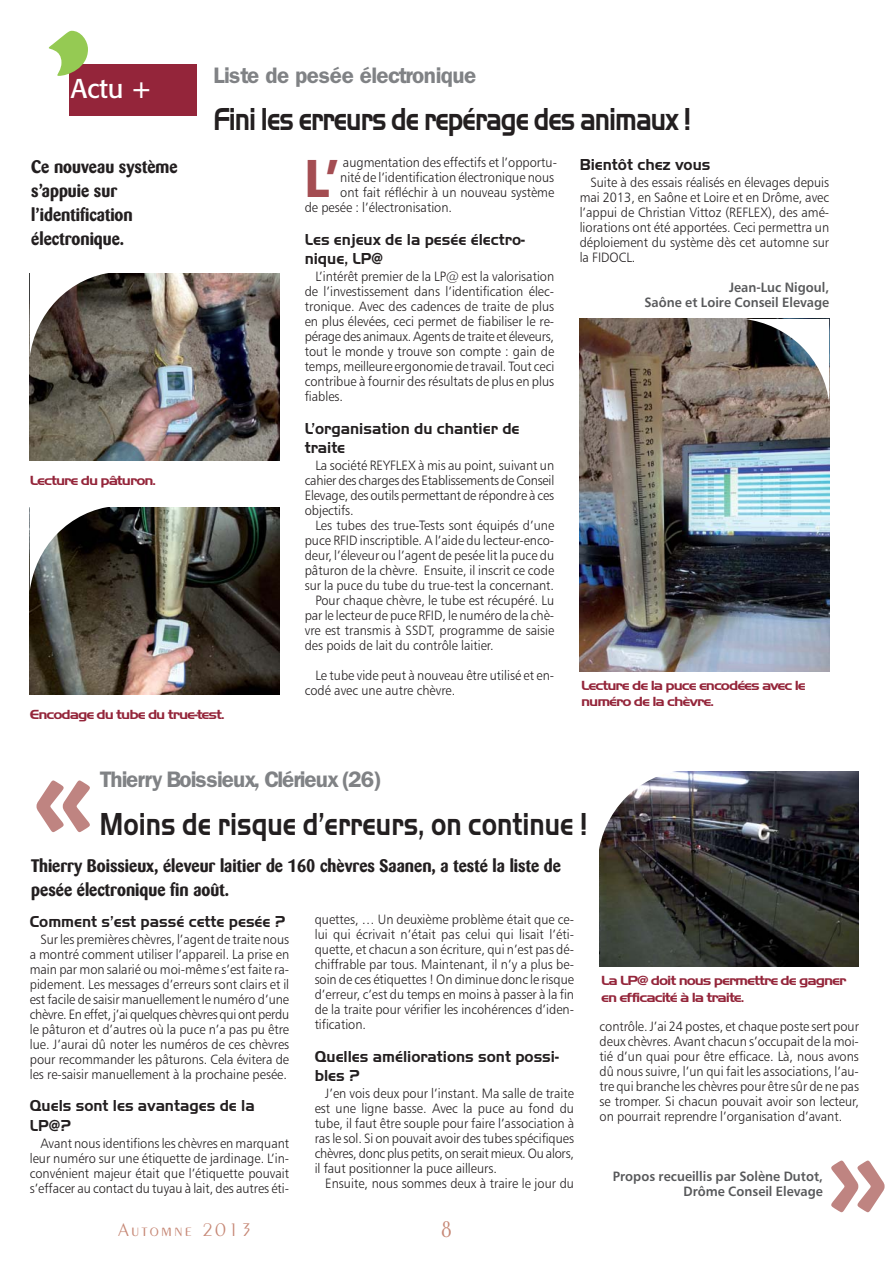
<style>
.page{position:relative;width:893px;height:1263px;background:#fff}
.page>*{position:absolute;margin:0;border:0;box-sizing:border-box;transform-origin:0 0}
.t1{font:163.5px "Hobo";color:#95ca53}
.t2{font:105px "Hobo";color:#bf8481}
.t3{font:53.4px "Humanist 777 BT Black B";color:#a44d52;scale:.85 1}
.t4{font:700 33px "Handel Gothic EF";letter-spacing:-.035em;color:#231f20;scale:.8 1}
.t5{font:700 33px "Handel Gothic EF";color:#231f20;scale:.8 1}
.t6{font:27px "Formata";color:#fff}
.t7{font:300 24px "Peignot";color:#c68775}
.t8{font:600 22.5px "Franklin Gothic";letter-spacing:-.035em;color:#808285}
.t9{font:300 19.5px "Peignot";letter-spacing:.11em;color:#c68775}
.t10{font:700 18px/24px "Barmeno";color:#231f20;scale:.95 1}
.t11{font:700 16.5px/19.5px "Handel Gothic EF";color:#231f20;scale:.95 1}
.t12{font:700 13.8px/16.2px "Handel Gothic EF";letter-spacing:-.065em;color:#94253a;scale:1.14 1}
.t13{font:13.5px/15px "Humanist 777 BT Light B";color:#231f20;text-align:justify;scale:.95 1}
.t14{font:13.5px/15px "Humanist 777 BT Bold B";color:#58595b;text-align:right;scale:.95 1}
</style>
<div class="page">
<div style="left:69px;top:64px;width:128px;height:52px;background:#94253a"></div>
<img style="left:30px;top:273px;width:249px;height:187px">
<img style="left:580px;top:319px;width:249px;height:353px">
<svg style="left:30px;top:273px;width:85px;height:84px"></svg>
<img style="left:30px;top:507px;width:249px;height:187px">
<svg style="left:30px;top:507px;width:85px;height:84px"></svg>
<img style="left:744px;top:319px;width:85px;height:85px">
<img style="left:600px;top:772px;width:258px;height:195px">
<img style="left:599px;top:771px;width:84px;height:84px">
<h1 class="t1" style="left:41px;top:17px;width:57px">’</h1>
<h3 class="t6" style="left:71px;top:76px;width:81px">Actu +</h3>
<h3 class="t10" style="left:31px;top:156px;width:156px">Ce nouveau système s’appuie sur l’identification électronique.</h3>
<p class="t12" style="left:30px;top:474px;width:112px">Lecture du pâturon.</p>
<h3 class="t8" style="left:213px;top:67px;width:264px">Liste de pesée électronique</h3>
<h3 class="t4" style="left:213px;top:108px;width:599px">Fini les erreurs de repérage des animaux !</h3>
<h3 class="t3" style="left:305px;top:152px;width:42px">L’</h3>
<p class="t13" style="left:343px;top:156px;width:227px">augmentation des effectifs et l’opportu-</p>
<p class="t13" style="left:340px;top:171px;width:227px">nité de l’identification électronique nous</p>
<p class="t13" style="left:340px;top:186px;width:227px">ont fait réfléchir à un nouveau système</p>
<p class="t13" style="left:305px;top:201px;width:157px">de pesée : l’électronisation.</p>
<p class="t11" style="left:305px;top:231px;width:233px">Les enjeux de la pesée électro&shy;nique, LP@</p>
<p class="t13" style="left:305px;top:270px;width:264px;text-indent:11px">L’intérêt premier de la LP@ est la valorisation de l’investissement dans l’identification élec&shy;tronique. Avec des cadences de traite de plus en plus élevées, ceci permet de fiabiliser le re&shy;pérage des animaux. Agents de traite et éleveurs, tout le monde y trouve son compte : gain de temps, meilleure ergonomie de travail. Tout ceci contribue à fournir des résultats de plus en plus fiables.</p>
<p class="t11" style="left:305px;top:420px;width:228px">L’organisation du chantier de traite</p>
<p class="t13" style="left:305px;top:459px;width:264px;text-indent:11px">La société REYFLEX à mis au point, suivant un cahier des charges des Etablissements de Conseil Elevage, des outils permettant de répondre à ces objectifs.</p>
<p class="t13" style="left:315px;top:519px;width:253px">Les tubes des true-Tests sont équipés d’une</p>
<p class="t13" style="left:305px;top:534px;width:264px">puce RFID inscriptible. A l’aide du lecteur-enco-</p>
<p class="t13" style="left:305px;top:549px;width:264px">deur, l’éleveur ou l’agent de pesée lit la puce du</p>
<p class="t13" style="left:305px;top:564px;width:264px">pâturon de la chèvre. Ensuite, il inscrit ce code</p>
<p class="t13" style="left:305px;top:579px;width:264px">sur la puce du tube du true-test la concernant.</p>
<p class="t13" style="left:315px;top:594px;width:253px">Pour chaque chèvre, le tube est récupéré. Lu</p>
<p class="t13" style="left:305px;top:609px;width:264px">par le lecteur de puce RFID, le numéro de la chè-</p>
<p class="t13" style="left:305px;top:624px;width:264px">vre est transmis à SSDT, programme de saisie</p>
<p class="t13" style="left:305px;top:639px;width:200px">des poids de lait du contrôle laitier.</p>
<p class="t13" style="left:305px;top:669px;width:264px;text-indent:11px">Le tube vide peut à nouveau être utilisé et en&shy;codé avec une autre chèvre.</p>
<p class="t11" style="left:580px;top:156px;width:139px">Bientôt chez vous</p>
<p class="t13" style="left:580px;top:176px;width:264px;text-indent:11px">Suite à des essais réalisés en élevages depuis mai 2013, en Saône et Loire et en Drôme, avec l’appui de Christian Vittoz (REFLEX), des amé&shy;liorations ont été apportées. Ceci permettra un déploiement du système dès cet automne sur la FIDOCL.</p>
<p class="t14" style="left:644px;top:281px;width:196px">Jean-Luc Nigoul,<br>Saône et Loire Conseil Elevage</p>
<p class="t12" style="left:581px;top:679px;width:199px">Lecture de la puce encodées avec le numéro de la chèvre.</p>
<p class="t12" style="left:30px;top:708px;width:172px">Encodage du tube du true-test.</p>
<h2 class="t2" style="left:31px;top:742px;width:65px">«</h2>
<h3 class="t8" style="left:100px;top:772px;width:284px">Thierry Boissieux, Clérieux (26)</h3>
<h3 class="t5" style="left:100px;top:813px;width:611px">Moins de risque d’erreurs, on continue !</h3>
<h3 class="t10" style="left:31px;top:855px;width:559px">Thierry Boissieux, éleveur laitier de 160 chèvres Saanen, a testé la liste de pesée électronique fin août.</h3>
<p class="t11" style="left:30px;top:913px;width:271px">Comment s’est passé cette pesée ?</p>
<p class="t13" style="left:30px;top:933px;width:275px;text-indent:11px">Sur les premières chèvres, l’agent de traite nous a montré comment utiliser l’appareil. La prise en main par mon salarié ou moi-même s’est faite ra&shy;pidement. Les messages d’erreurs sont clairs et il est facile de saisir manuellement le numéro d’une chèvre. En effet, j’ai quelques chèvres qui ont perdu le pâturon et d’autres où la puce n’a pas pu être lue. J’aurai dû noter les numéros de ces chèvres pour recommander les pâturons. Cela évitera de les re-saisir manuellement à la prochaine pesée.</p>
<p class="t11" style="left:30px;top:1097px;width:238px">Quels sont les avantages de la<br>LP@?</p>
<p class="t13" style="left:30px;top:1137px;width:275px;text-indent:11px">Avant nous identifions les chèvres en marquant leur numéro sur une étiquette de jardinage. L’in&shy;convénient majeur était que l’étiquette pouvait s’effacer au contact du tuyau à lait, des autres éti-</p>
<h3 class="t9" style="left:118px;top:1222px;width:135px">Automne 2013</h3>
<p class="t13" style="left:315px;top:913px;width:275px">quettes, … Un deuxième problème était que ce&shy;lui qui écrivait n’était pas celui qui lisait l’éti&shy;quette, et chacun a son écriture, qui n’est pas dé&shy;chiffrable par tous. Maintenant, il n’y a plus be&shy;soin de ces étiquettes ! On diminue donc le risque d’erreur, c’est du temps en moins à passer à la fin de la traite pour vérifier les incohérences d’iden&shy;tification.</p>
<p class="t11" style="left:315px;top:1048px;width:258px">Quelles améliorations sont possi&shy;bles ?</p>
<p class="t13" style="left:315px;top:1087px;width:275px;text-indent:11px">J’en vois deux pour l’instant. Ma salle de traite est une ligne basse. Avec la puce au fond du tube, il faut être souple pour faire l’association à ras le sol. Si on pouvait avoir des tubes spécifiques chèvres, donc plus petits, on serait mieux. Ou alors, il faut positionner la puce ailleurs.</p>
<p class="t13" style="left:325px;top:1177px;width:263px">Ensuite, nous sommes deux à traire le jour du</p>
<h3 class="t7" style="left:440px;top:1220px;width:15px">8</h3>
<p class="t12" style="left:601px;top:974px;width:217px">La LP@ doit nous permettre de gagner en efficacité à la traite.</p>
<p class="t13" style="left:600px;top:1019px;width:275px">contrôle. J’ai 24 postes, et chaque poste sert pour deux chèvres. Avant chacun s’occupait de la moi&shy;tié d’un quai pour être efficace. Là, nous avons dû nous suivre, l’un qui fait les associations, l’au&shy;tre qui branche les chèvres pour être sûr de ne pas se tromper. Si chacun pouvait avoir son lecteur, on pourrait reprendre l’organisation d’avant.</p>
<p class="t14" style="left:613px;top:1169px;width:223px">Propos recueillis par Solène Dutot,<br>Drôme Conseil Elevage</p>
<h2 class="t2" style="left:826px;top:1122px;width:65px">»</h2>
</div>
